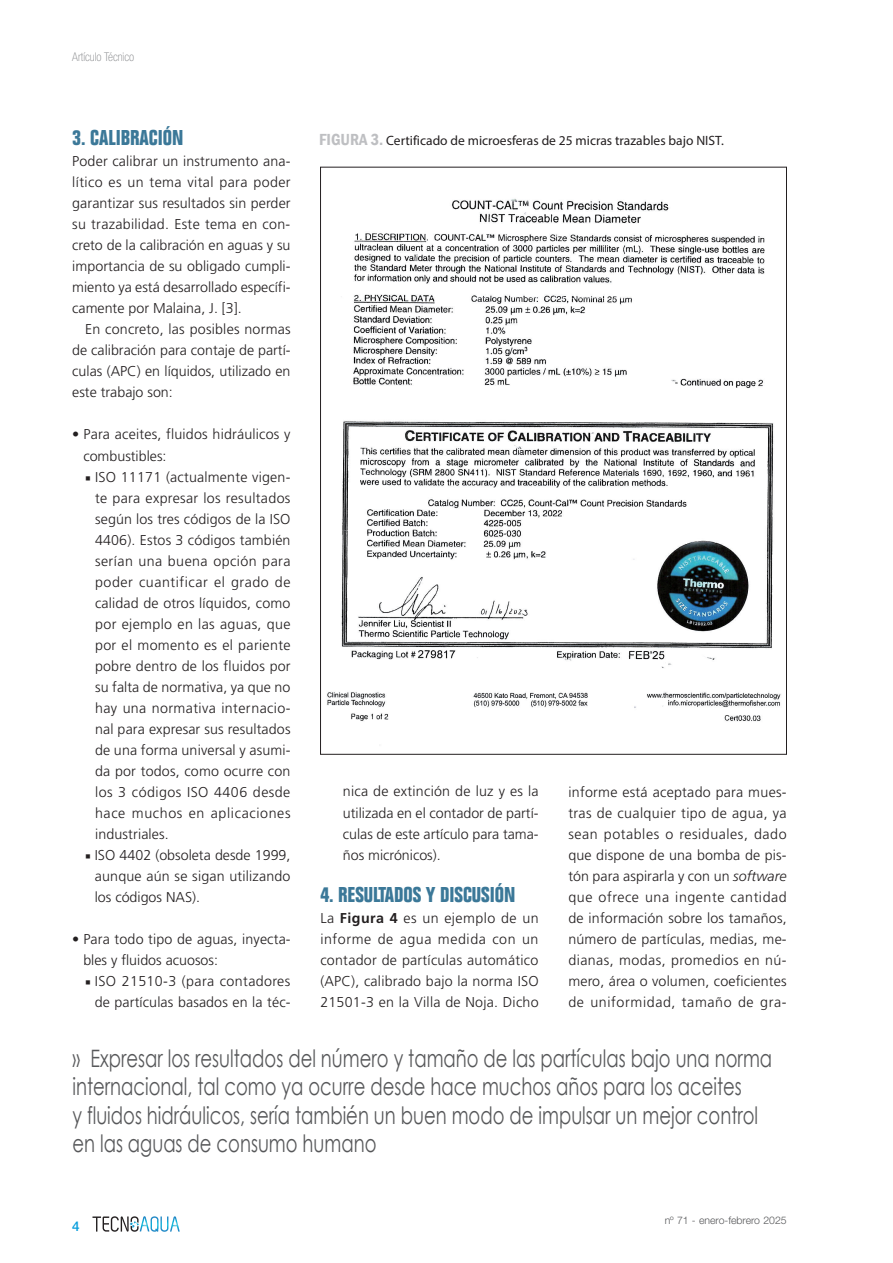
<style>
.page{position:relative;width:893px;height:1263px;background:#fff}
.page>*{position:absolute;margin:0;border:0;box-sizing:border-box;transform-origin:0 0}
.t1{font:24px/28.5px "Century Gothic";color:#57585a;scale:.75 1}
.t2{font:700 condensed 21px "Folio";color:#3b7898}
.t3{font:300 14.25px/21px "Frutiger LT Std";letter-spacing:.01em;color:#231f20;text-align:justify}
.t4{font:13.5px "Myriad Pro";color:#231f20}
.t5{font:500 13.5px "Helvetica Neue LT Std";color:#069ddc}
.t6{font:100 condensed 12px "Helvetica Neue LT Std";color:#808285}
.t7{font:300 10.5px "Helvetica Neue LT Std";color:#57585a}
.s1{font-family:"Minion Pro";font-weight:400}
.s2{font-family:"Franklin Gothic";font-weight:600;font-stretch:condensed;font-size:16.5px;color:#bebfc2}
.s3{font-style:italic}
.s4{font-weight:700}
</style>
<div class="page">
<svg style="left:92px;top:1216px;width:88px;height:16px"></svg>
<img style="left:327px;top:198px;width:454px;height:524px">
<p class="t6" style="left:72px;top:50px;width:63px">Artículo Técnico</p>
<h2 class="t2" style="left:72px;top:126px;width:68px">3. CALIBRACIÓN</h2>
<p class="t3" style="left:72px;top:151px;width:220px">Poder calibrar un instrumento ana&shy;lítico es un tema vital para poder garantizar sus resultados sin perder su trazabilidad. Este tema en con&shy;creto de la calibración en aguas y su importancia de su obligado cumpli&shy;miento ya está desarrollado específi&shy;camente por Malaina, J. [3].</p>
<p class="t3" style="left:72px;top:319px;width:220px;text-indent:13px">En concreto, las posibles normas de calibración para contaje de partí&shy;culas (APC) en líquidos, utilizado en este trabajo son:</p>
<p class="t3" style="left:83px;top:424px;width:209px;text-indent:-11px">• Para aceites, fluidos hidráulicos y combustibles:</p>
<p class="t3" style="left:95px;top:466px;width:197px;text-indent:-10px"><span class="s1">■</span> ISO 11171 (actualmente vigen&shy;te para expresar los resultados según los tres códigos de la ISO 4406). Estos 3 códigos también serían una buena opción para poder cuantificar el grado de calidad de otros líquidos, como por ejemplo en las aguas, que por el momento es el pariente pobre dentro de los fluidos por su falta de normativa, ya que no hay una normativa internacio&shy;nal para expresar sus resultados de una forma universal y asumi&shy;da por todos, como ocurre con los 3 códigos ISO 4406 desde hace muchos en aplicaciones industriales.</p>
<p class="t3" style="left:95px;top:844px;width:197px;text-indent:-10px"><span class="s1">■</span> ISO 4402 (obsoleta desde 1999, aunque aún se sigan utilizando los códigos NAS).</p>
<p class="t3" style="left:83px;top:928px;width:209px;text-indent:-11px">• Para todo tipo de aguas, inyecta&shy;bles y fluidos acuosos:</p>
<p class="t3" style="left:85px;top:970px;width:207px;text-align:right"><span class="s1">■</span> ISO 21510-3 (para contadores de partículas basados en la téc-</p>
<p class="t4" style="left:319px;top:132px;width:406px"><span class="s2">FIGURA 3.</span> Certificado de microesferas de 25 micras trazables bajo NIST.</p>
<p class="t3" style="left:568px;top:781px;width:220px">informe está aceptado para mues&shy;tras de cualquier tipo de agua, ya sean potables o residuales, dado que dispone de una bomba de pis&shy;tón para aspirarla y con un <span class="s3">software </span>que ofrece una ingente cantidad de información sobre los tamaños, número de partículas, medias, me&shy;dianas, modas, promedios en nú&shy;mero, área o volumen, coeficientes de uniformidad, tamaño de gra-</p>
<p class="t3" style="left:343px;top:781px;width:197px">nica de extinción de luz y es la utilizada en el contador de partí&shy;culas de este artículo para tama&shy;ños micrónicos).</p>
<h2 class="t2" style="left:320px;top:882px;width:53px">4. RESULTADO</h2>
<h2 class="t2" style="left:413px;top:882px;width:86px">S YDISCUSIÓN</h2>
<p class="t3" style="left:320px;top:907px;width:220px">La <span class="s4">Figura 4</span> es un ejemplo de un informe de agua medida con un contador de partículas automático (APC), calibrado bajo la norma ISO 21501-3 en la Villa de Noja. Dicho</p>
<p class="t1" style="left:72px;top:1044px;width:934px">» Expresar los resultados del número y tamaño de las partículas bajo una norma internacional, tal como ya ocurre desde hace muchos años para los aceites<br>y fluidos hidráulicos, sería también un buen modo de impulsar un mejor control en las aguas de consumo humano</p>
<p class="t5" style="left:72px;top:1218px;width:9px">4</p>
<p class="t7" style="left:665px;top:1213px;width:124px">nº 71 - enero-febrero 2025</p>
</div>
